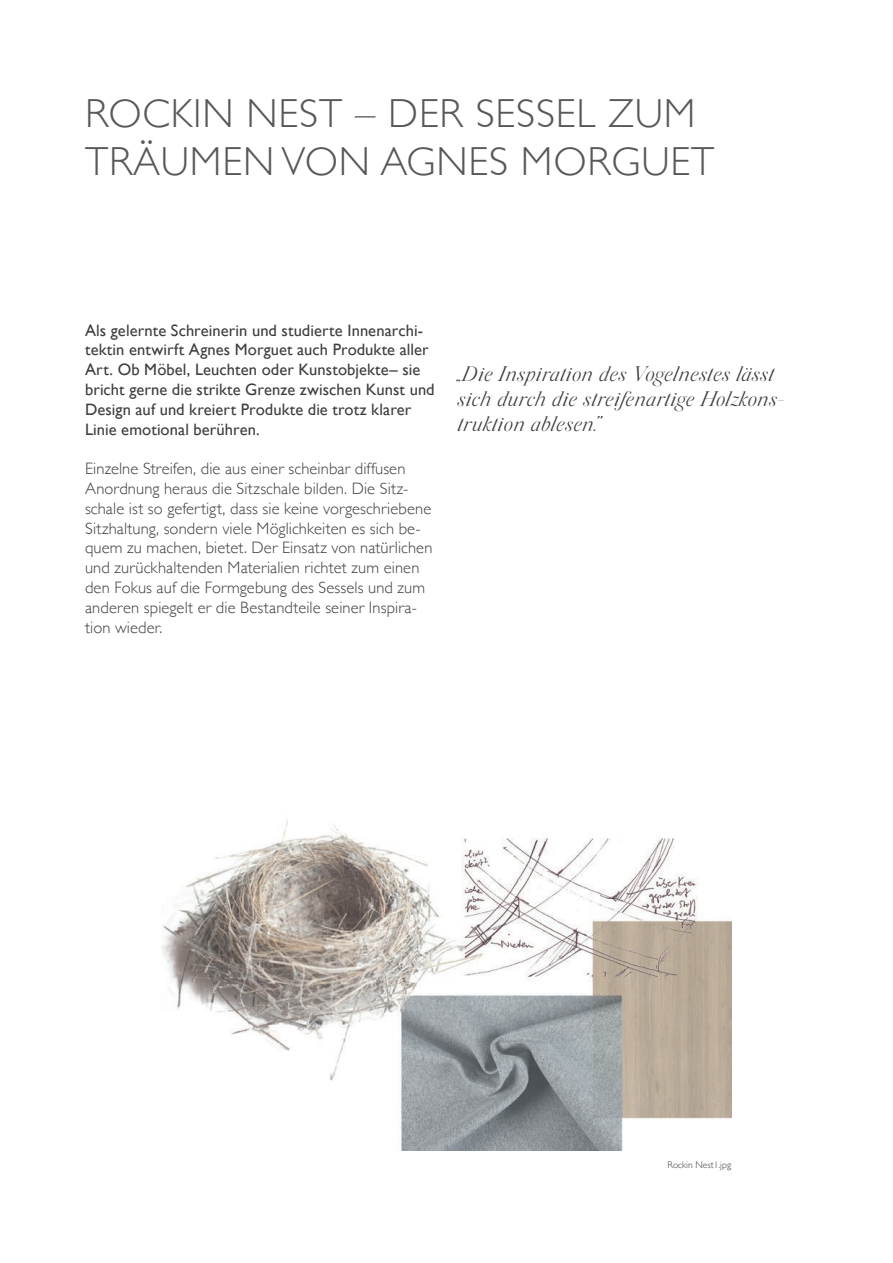
<style>
.page{position:relative;width:893px;height:1263px;background:#fff}
.page>*{position:absolute;margin:0;border:0;box-sizing:border-box;transform-origin:0 0}
.t1{font:300 40.5px/48.6px "Gill Sans";letter-spacing:.02em;color:#57585a}
.t2{font:italic 300 21px/25.2px "Silk Serif";letter-spacing:-.005em;color:#3e3e3f}
.t3{font:300 16.5px/19.8px "Gill Sans";letter-spacing:.01em;color:#3e3e3f}
.t4{font:16.5px/19.8px "Gill Sans";letter-spacing:.005em;color:#3e3e3f}
.t5{font:300 9.6px "Gill Sans";color:#3e3e3f}
</style>
<div class="page">
<img style="left:162px;top:819px;width:569px;height:332px">
<h1 class="t1" style="left:85px;top:87px;width:631px">ROCKIN NEST – DER SESSEL ZUM<br>TRÄUMEN VON AGNES MORGUET</h1>
<p class="t4" style="left:85px;top:320px;width:351px">Als gelernte Schreinerin und studierte Innenarchi&shy;tektin entwirft Agnes Morguet auch Produkte aller Art. Ob Möbel, Leuchten oder Kunstobjekte– sie bricht gerne die strikte Grenze zwischen Kunst und Design auf und kreiert Produkte die trotz klarer Linie emotional berühren.</p>
<p class="t3" style="left:85px;top:458px;width:349px">Einzelne Streifen, die aus einer scheinbar diffusen Anordnung heraus die Sitzschale bilden. Die Sitz&shy;schale ist so gefertigt, dass sie keine vorgeschriebene Sitzhaltung, sondern viele Möglichkeiten es sich be&shy;quem zu machen, bietet. Der Einsatz von natürlichen und zurückhaltenden Materialien richtet zum einen den Fokus auf die Formgebung des Sessels und zum anderen spiegelt er die Bestandteile seiner Inspira&shy;tion wieder.</p>
<p class="t2" style="left:457px;top:362px;width:329px">„Die Inspiration des Vogelnestes lässt sich durch die streifenartige Holzkons&shy;truktion ablesen.""</p>
<p class="t5" style="left:667px;top:1157px;width:65px">Rockin Nest1.jpg</p>
</div>
